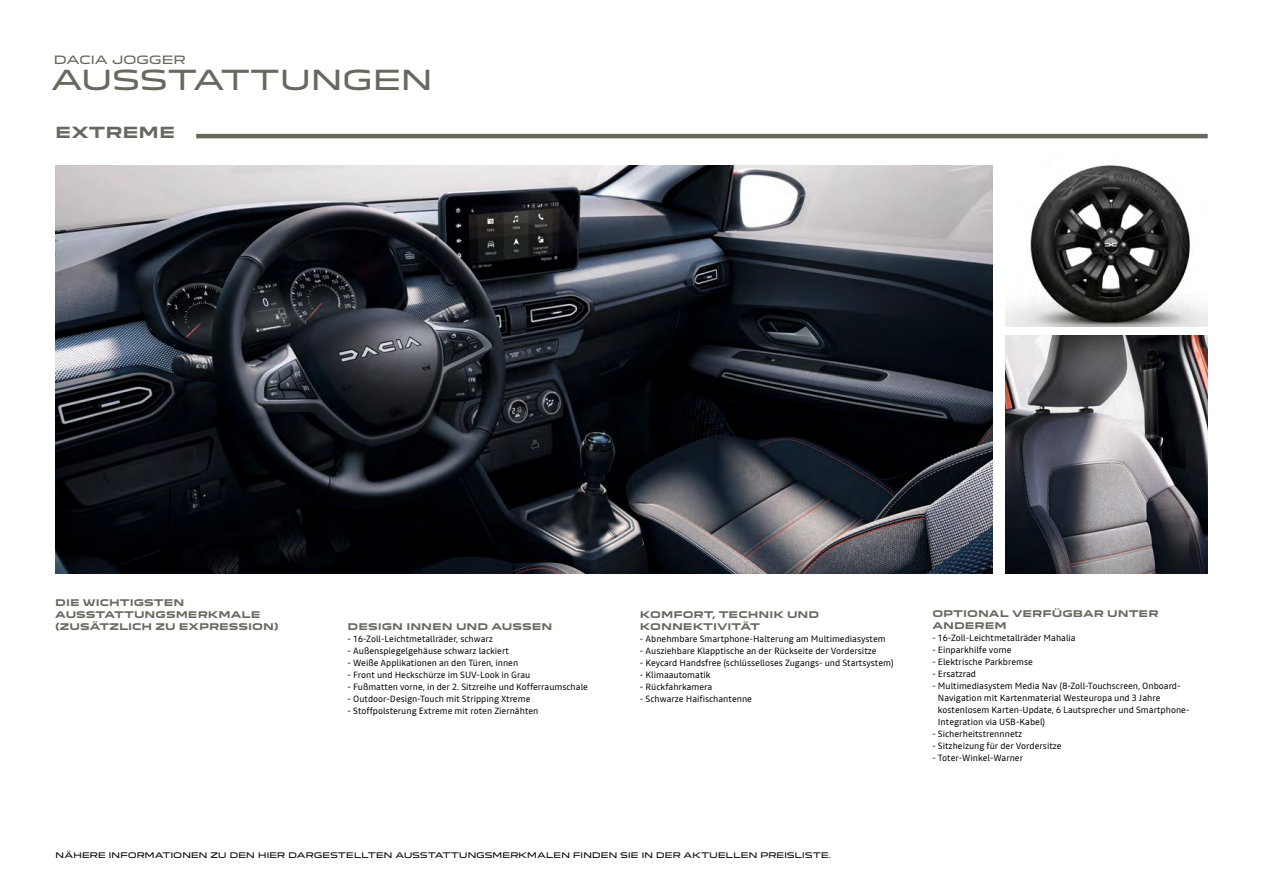
<style>
.page{position:relative;width:1263px;height:893px;background:#fff}
.page>*{position:absolute;margin:0;border:0;box-sizing:border-box;transform-origin:0 0}
.t1{font:27px "Dacia Block Extended";letter-spacing:-.045em;color:#656a5f}
.t2{font:700 15px "Dacia Block Extended";color:#656a5f}
.t3{font:11.25px "Dacia Block Extended";letter-spacing:-.045em;color:#656a5f}
.t4{font:9px/12px "Read";color:#000}
.t5{font:700 9px/12px "Dacia Block Extended";color:#656a5f}
.t6{font:7.5px "Dacia Block Extended";letter-spacing:-.035em;color:#000}
</style>
<div class="page">
<img style="left:1006px;top:165px;width:202px;height:162px">
<img style="left:55px;top:166px;width:937px;height:407px">
<img style="left:1006px;top:335px;width:202px;height:238px">
<hr style="left:196px;top:134px;width:1012px;height:4px;background:#656a5f">
<p class="t3" style="left:54px;top:50px;width:134px">DACIA JOGGER</p>
<h1 class="t1" style="left:51px;top:59px;width:384px">AUSSTATTUNGEN</h1>
<h2 class="t2" style="left:55px;top:124px;width:121px">EXTREME</h2>
<p class="t5" style="left:55px;top:596px;width:225px">DIE WICHTIGSTEN<br>AUSSTATTUNGSMERKMALE (ZUSÄTZLICH ZU EXPRESSION)</p>
<p class="t5" style="left:348px;top:620px;width:206px">DESIGN INNEN UND AUSSEN</p>
<p class="t4" style="left:348px;top:632px;width:147px">- 16-Zoll-Leichtmetallräder, schwarz</p>
<p class="t4" style="left:348px;top:644px;width:163px">- Außenspiegelgehäuse schwarz lackiert</p>
<p class="t4" style="left:348px;top:656px;width:172px">- Weiße Applikationen an den Türen, innen</p>
<p class="t4" style="left:348px;top:668px;width:184px">- Front und Heckschürze im SUV-Look in Grau</p>
<p class="t4" style="left:348px;top:680px;width:242px">- Fußmatten vorne, in der 2. Sitzreihe und Kofferraumschale</p>
<p class="t4" style="left:348px;top:692px;width:184px">- Outdoor-Design-Touch mit Stripping Xtreme</p>
<p class="t4" style="left:348px;top:704px;width:192px">- Stoffpolsterung Extreme mit roten Ziernähten</p>
<p class="t5" style="left:640px;top:608px;width:181px">KOMFORT, TECHNIK UND<br>KONNEKTIVITÄT</p>
<p class="t4" style="left:640px;top:632px;width:247px">- Abnehmbare Smartphone-Halterung am Multimediasystem</p>
<p class="t4" style="left:640px;top:644px;width:238px">- Ausziehbare Klapptische an der Rückseite der Vordersitze</p>
<p class="t4" style="left:640px;top:656px;width:255px">- Keycard Handsfree (schlüsselloses Zugangs- und Startsystem)</p>
<p class="t4" style="left:640px;top:668px;width:72px">- Klimaautomatik</p>
<p class="t4" style="left:640px;top:680px;width:74px">- Rückfahrkamera</p>
<p class="t4" style="left:640px;top:692px;width:114px">- Schwarze Haifischantenne</p>
<p class="t6" style="left:55px;top:849px;width:777px">NÄHERE INFORMATIONEN ZU DEN HIER DARGESTELLTEN AUSSTATTUNGSMERKMALEN FINDEN SIE IN DER AKTUELLEN PREISLISTE.</p>
<p class="t5" style="left:932px;top:608px;width:228px">OPTIONAL VERFÜGBAR UNTER<br>ANDEREM</p>
<p class="t4" style="left:932px;top:632px;width:145px">- 16-Zoll-Leichtmetallräder Mahalia</p>
<p class="t4" style="left:932px;top:644px;width:81px">- Einparkhilfe vorne</p>
<p class="t4" style="left:932px;top:656px;width:102px">- Elektrische Parkbremse</p>
<p class="t4" style="left:932px;top:668px;width:45px">- Ersatzrad</p>
<p class="t4" style="left:938px;top:680px;width:253px;text-indent:-6px">- Multimediasystem Media Nav (8-Zoll-Touchscreen, Onboard-Navigation mit Kartenmaterial Westeuropa und 3 Jahre kostenlosem Karten-Update, 6 Lautsprecher und Smartphone-Integration via USB-Kabel)</p>
<p class="t4" style="left:932px;top:728px;width:91px">- Sicherheitstrennnetz</p>
<p class="t4" style="left:932px;top:740px;width:131px">- Sitzheizung für der Vordersitze</p>
<p class="t4" style="left:932px;top:752px;width:92px">- Toter-Winkel-Warner</p>
</div>
